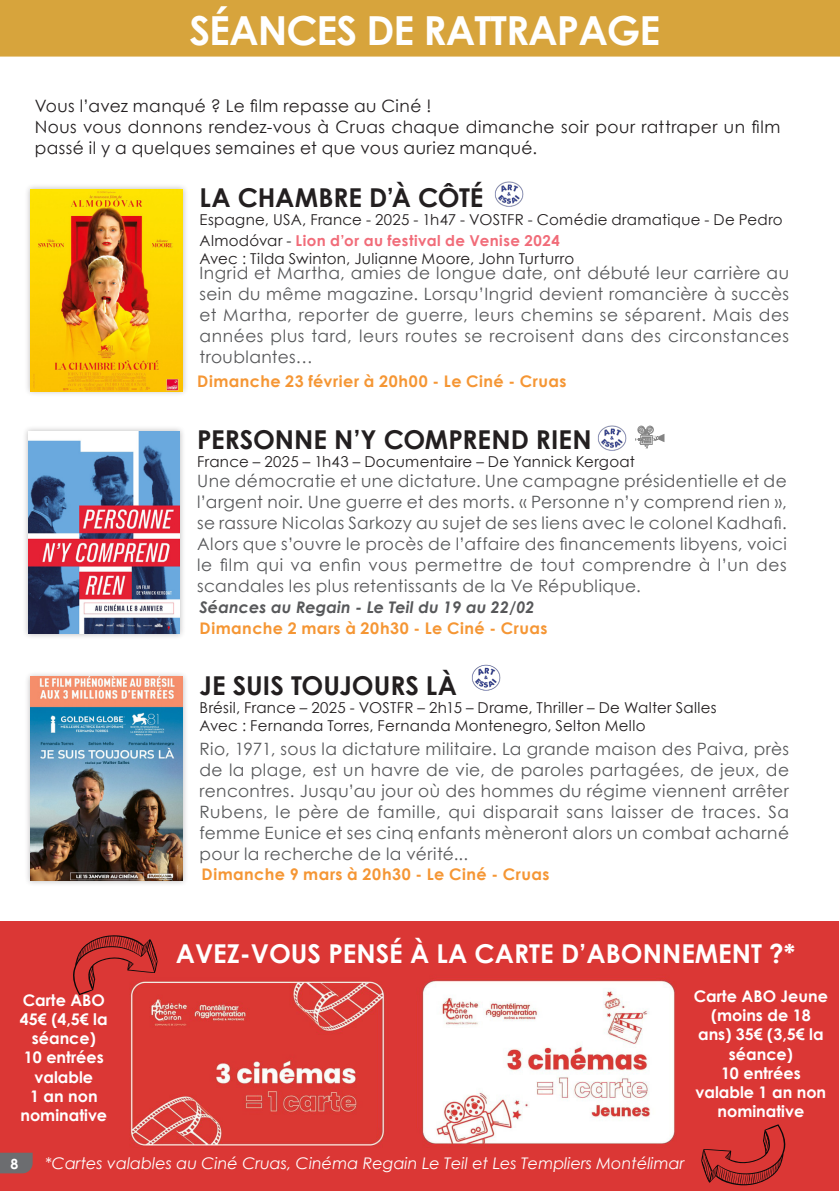
<style>
.page{position:relative;width:840px;height:1191px;background:#fff}
.page>*{position:absolute;margin:0;border:0;box-sizing:border-box;transform-origin:0 0}
.cartouche_film{font:700 40px "Century Gothic";letter-spacing:-.025em;color:#fff}
.courant{font:700 26px "Century Gothic";letter-spacing:-.005em;color:#231f20}
.t1{font:700 26px "Century Gothic";color:#fff}
.courant-2{font:17px/21px "Century Gothic";letter-spacing:.025em;color:#57585a;text-align:justify}
.courant-3{font:17px/21px "Century Gothic";letter-spacing:.025em;color:#231f20}
.t2{font:700 16px/19.2px "Century Gothic";color:#fff;text-align:center}
.courant-4{font:700 16px "Century Gothic";letter-spacing:.03em;color:#f59634}
.t3{font:italic 16px "Century Gothic";color:#fff}
.courant-5{font:italic 700 16px "Century Gothic";letter-spacing:.005em;color:#57585a}
.courant-6{font:15px/21px "Century Gothic";letter-spacing:.02em;color:#231f20}
.t4{font:700 14px "Century Gothic";color:#fff}
.s1{font-weight:700;color:#f16c79}
</style>
<div class="page">
<div style="left:0;top:921px;width:838px;height:270px;background:#db3735"></div>
<img style="left:130px;top:959px;width:545px;height:189px">
<svg style="left:73px;top:935px;width:84px;height:60px"></svg>
<svg style="left:701px;top:1124px;width:85px;height:61px"></svg>
<svg style="left:0;top:1152px;width:33px;height:21px"></svg>
<div style="left:24px;top:670px;width:165px;height:216px;background:#231f20;opacity:.3"></div>
<img style="left:31px;top:677px;width:151px;height:203px">
<img style="left:471px;top:664px;width:30px;height:27px">
<div style="left:24px;top:183px;width:165px;height:215px;background:#231f20;opacity:.3"></div>
<img style="left:31px;top:189px;width:151px;height:202px">
<img style="left:494px;top:181px;width:30px;height:26px">
<div style="left:22px;top:425px;width:164px;height:215px;background:#231f20;opacity:.3"></div>
<img style="left:28px;top:432px;width:152px;height:201px">
<img style="left:597px;top:425px;width:30px;height:26px">
<svg style="left:635px;top:426px;width:29px;height:23px"></svg>
<div style="left:0;top:0;width:839px;height:57px;background:#d7a43c"></div>
<p class="cartouche_film" style="left:189px;top:0;width:472px">SÉANCES DE RATTRAPAGE</p>
<p class="courant-3" style="left:35px;top:95px;width:398px">Vous l’avez manqué ? Le film repasse au Ciné !</p>
<p class="courant-3" style="left:35px;top:116px;width:746px">Nous vous donnons rendez-vous à Cruas chaque dimanche soir pour rattraper un film passé il y a quelques semaines et que vous auriez manqué.</p>
<p class="courant" style="left:199px;top:178px;width:285px">LA CHAMBRE D’À CÔTÉ</p>
<p class="courant-6" style="left:199px;top:209px;width:584px">Espagne, USA, France - 2025 - 1h47 - VOSTFR - Comédie dramatique - De Pedro<br>Almodóvar - <span class="s1">Lion d’or au festival de Venise 2024</span></p>
<p class="courant-6" style="left:199px;top:248px;width:376px">Avec : Tilda Swinton, Julianne Moore, John Turturro</p>
<p class="courant-2" style="left:199px;top:262px;width:590px">Ingrid et Martha, amies de longue date, ont débuté leur carrière au sein du même magazine. Lorsqu’Ingrid devient romancière à succès et Martha, reporter de guerre, leurs chemins se séparent. Mais des années plus tard, leurs routes se recroisent dans des circonstances troublantes…</p>
<p class="courant-4" style="left:197px;top:369px;width:370px">Dimanche 23 février à 20h00 - Le Ciné - Cruas</p>
<p class="courant" style="left:197px;top:420px;width:396px">PERSONNE N’Y COMPREND RIEN</p>
<p class="courant-6" style="left:197px;top:451px;width:439px">France – 2025 – 1h43 – Documentaire – De Yannick Kergoat</p>
<p class="courant-2" style="left:197px;top:470px;width:590px">Une démocratie et une dictature. Une campagne présidentielle et de l’argent noir. Une guerre et des morts. « Personne n’y comprend rien », se rassure Nicolas Sarkozy au sujet de ses liens avec le colonel Kadhafi.<br>Alors que s’ouvre le procès de l’affaire des financements libyens, voici le film qui va enfin vous permettre de tout comprendre à l’un des scandales les plus retentissants de la Ve République.</p>
<p class="courant-5" style="left:199px;top:595px;width:336px">Séances au Regain - Le Teil du 19 au 22/02</p>
<p class="courant-4" style="left:199px;top:616px;width:349px">Dimanche 2 mars à 20h30 - Le Ciné - Cruas</p>
<p class="courant" style="left:199px;top:665px;width:259px">JE SUIS TOUJOURS LÀ</p>
<p class="courant-6" style="left:199px;top:696px;width:518px">Brésil, France – 2025 - VOSTFR – 2h15 – Drame, Thriller – De Walter Salles</p>
<p class="courant-6" style="left:199px;top:714px;width:447px">Avec : Fernanda Torres, Fernanda Montenegro, Selton Mello</p>
<p class="courant-2" style="left:199px;top:738px;width:590px">Rio, 1971, sous la dictature militaire. La grande maison des Paiva, près de la plage, est un havre de vie, de paroles partagées, de jeux, de rencontres. Jusqu’au jour où des hommes du régime viennent arrêter Rubens, le père de famille, qui disparait sans laisser de traces. Sa femme Eunice et ses cinq enfants mèneront alors un combat acharné pour la recherche de la vérité...</p>
<p class="courant-4" style="left:201px;top:862px;width:349px">Dimanche 9 mars à 20h30 - Le Ciné - Cruas</p>
<p class="t2" style="left:20px;top:989px;width:89px">Carte ABO<br>45€ (4,5€ la séance)</p>
<p class="t2" style="left:24px;top:1047px;width:81px">10 entrées</p>
<p class="t2" style="left:20px;top:1066px;width:88px">valable<br>1 an non nominative</p>
<p class="t1" style="left:176px;top:934px;width:620px">AVEZ-VOUS PENSÉ À LA CARTE D’ABONNEMENT ?*</p>
<p class="t2" style="left:693px;top:985px;width:136px">Carte ABO Jeune (moins de 18 ans) 35€ (3,5€ la séance)</p>
<p class="t2" style="left:720px;top:1062px;width:81px">10 entrées</p>
<p class="t2" style="left:695px;top:1081px;width:132px">valable 1 an non nominative</p>
<p class="t4" style="left:11px;top:1153px;width:9px">8</p>
<p class="t3" style="left:45px;top:1152px;width:640px">*Cartes valables au Ciné Cruas, Cinéma Regain Le Teil et Les Templiers Montélimar</p>
</div>
